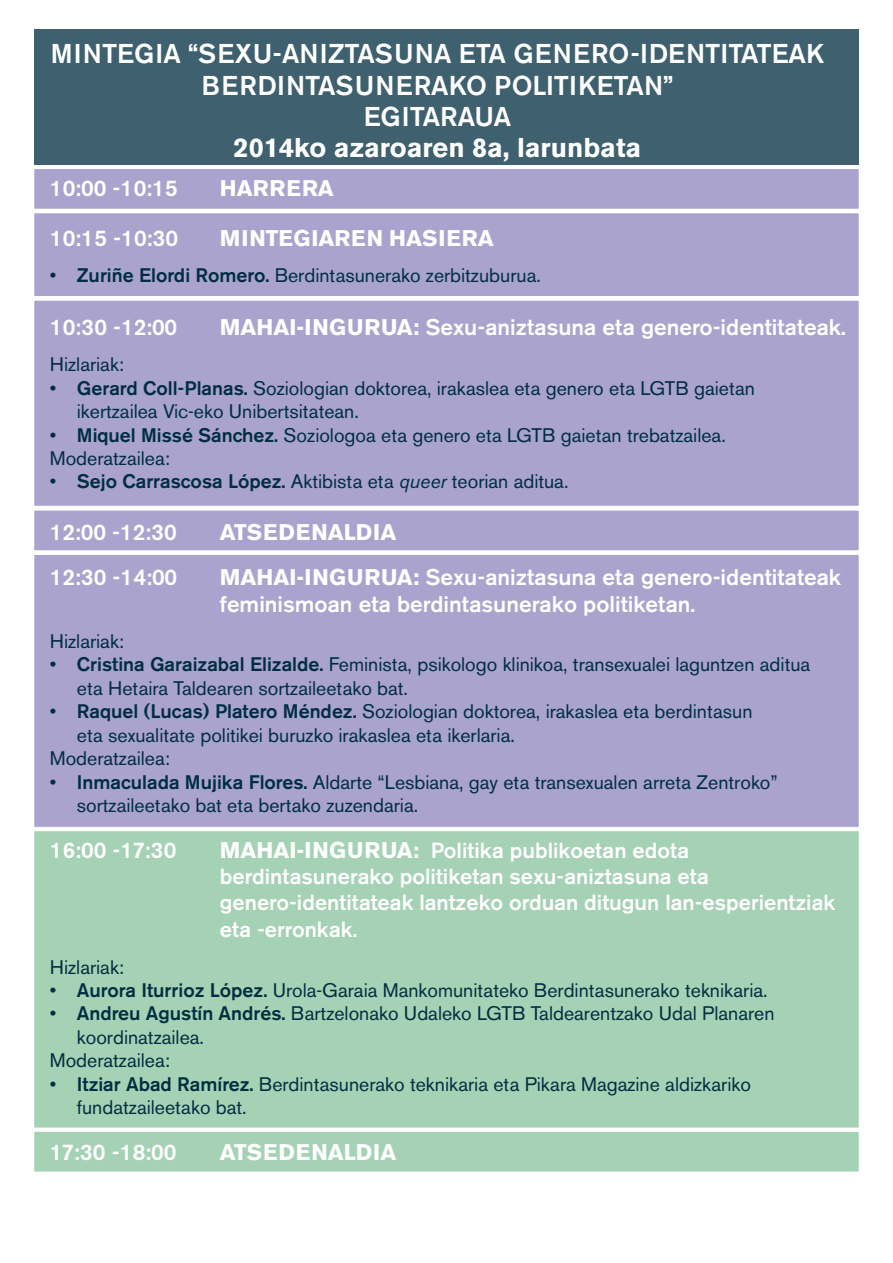
<style>
.page{position:relative;width:893px;height:1263px;background:#fff}
.page>*{position:absolute;margin:0;border:0;box-sizing:border-box;transform-origin:0 0}
.t1{font:500 27px/31.2px "Akzidenz Grotesk BE";color:#fff;text-align:center}
.t2{font:700 27px "Akzidenz Grotesk BE";color:#fff}
.t3{font:500 22.5px/27px "Akzidenz Grotesk BE";color:#fff}
.t4{font:700 22.5px "Akzidenz Grotesk BE";letter-spacing:.01em;color:#fff}
.t5{font:700 22.5px "Akzidenz Grotesk BE";letter-spacing:.03em;color:#fff}
.t6{font:500 21.75px/26.4px "Akzidenz Grotesk BE";color:#fff}
.t7{font:19.5px/23.4px "Akzidenz Grotesk BE";color:#002e41}
.s1{font-weight:500}
.s2{font-weight:700}
.s3{font-style:italic}
.s4{font-weight:700;font-size:22.5px}
</style>
<div class="page">
<div style="left:30px;top:165px;width:833px;height:48px;background:#a9a3cd;border:4px solid #fff"></div>
<div style="left:30px;top:209px;width:833px;height:91px;background:#a9a3cd;border:4px solid #fff"></div>
<div style="left:30px;top:296px;width:833px;height:214px;background:#a9a3cd;border:4px solid #fff"></div>
<div style="left:30px;top:550px;width:833px;height:282px;background:#a9a3cd;border:4px solid #fff"></div>
<div style="left:30px;top:827px;width:833px;height:305px;background:#a5d1b5;border:4px solid #fff"></div>
<div style="left:30px;top:506px;width:833px;height:49px;background:#a9a3cd;border:4px solid #fff"></div>
<div style="left:30px;top:1127px;width:833px;height:49px;background:#a5d1b5;border:4px solid #fff"></div>
<div style="left:34px;top:30px;width:825px;height:135px;background:#3e606f"></div>
<h1 class="t1" style="left:51px;top:38px;width:775px">MINTEGIA “SEXU-ANIZTASUNA ETA GENERO-IDENTITATEAK<br>BERDINTASUNERAKO POLITIKETAN”<br>EGITARAUA</h1>
<h1 class="t2" style="left:234px;top:132px;width:409px">2014ko azaroaren 8a, larunbata</h1>
<p class="t3" style="left:50px;top:174px;width:129px">10:00 -10:15</p>
<p class="t4" style="left:220px;top:175px;width:115px">HARRERA</p>
<p class="t3" style="left:50px;top:224px;width:130px">10:15 -10:30</p>
<p class="t5" style="left:220px;top:225px;width:275px">MINTEGIAREN HASIERA</p>
<p class="t7" style="left:50px;top:263px;width:492px">• <span class="s1">Zuriñe Elordi Romero.</span> Berdintasunerako zerbitzuburua.</p>
<p class="t3" style="left:50px;top:314px;width:129px">10:30 -12:00</p>
<p class="t3" style="left:220px;top:314px;width:627px"><span class="s2">MAHAI-INGURUA:</span> Sexu-aniztasuna eta genero-identitateak.</p>
<p class="t7" style="left:50px;top:353px;width:76px">Hizlariak:</p>
<p class="t7" style="left:77px;top:376px;width:680px;text-indent:-27px">• <span class="s1">Gerard Coll-Planas.</span> Soziologian doktorea, irakaslea eta genero eta LGTB gaietan ikertzailea Vic-eko Unibertsitatean.</p>
<p class="t7" style="left:50px;top:423px;width:677px">• <span class="s1">Miquel Missé Sánchez.</span> Soziologoa eta genero eta LGTB gaietan trebatzailea.<br>Moderatzailea:</p>
<p class="t7" style="left:50px;top:470px;width:520px">• <span class="s1">Sejo Carrascosa López.</span> Aktibista eta <span class="s3">queer</span> teorian aditua.</p>
<p class="t3" style="left:50px;top:518px;width:128px">12:00 -12:30</p>
<p class="t4" style="left:220px;top:519px;width:178px">ATSEDENALDIA</p>
<p class="t3" style="left:50px;top:563px;width:129px">12:30 -14:00</p>
<p class="t3" style="left:220px;top:563px;width:623px"><span class="s2">MAHAI-INGURUA:</span> Sexu-aniztasuna eta genero-identitateak feminismoan eta berdintasunerako politiketan.</p>
<p class="t7" style="left:50px;top:630px;width:76px">Hizlariak:</p>
<p class="t7" style="left:77px;top:653px;width:735px;text-indent:-27px">• <span class="s1">Cristina Garaizabal Elizalde.</span> Feminista, psikologo klinikoa, transexualei laguntzen aditua eta Hetaira Taldearen sortzaileetako bat.</p>
<p class="t7" style="left:50px;top:700px;width:704px">• <span class="s1">Raquel (Lucas) Platero Méndez.</span> Soziologian doktorea, irakaslea eta berdintasun</p>
<p class="t7" style="left:77px;top:723px;width:439px">eta sexualitate politikei buruzko irakaslea eta ikerlaria.</p>
<p class="t7" style="left:50px;top:747px;width:122px">Moderatzailea:</p>
<p class="t7" style="left:77px;top:770px;width:702px;text-indent:-27px">• <span class="s1">Inmaculada Mujika Flores.</span> Aldarte “Lesbiana, gay eta transexualen arreta Zentroko” sortzaileetako bat eta bertako zuzendaria.</p>
<p class="t3" style="left:50px;top:837px;width:128px">16:00 -17:30</p>
<p class="t6" style="left:220px;top:837px;width:617px"><span class="s4">MAHAI-INGURUA</span><span class="s2">:</span> Politika publikoetan edota berdintasunerako politiketan sexu-aniztasuna eta genero-identitateak lantzeko orduan ditugun lan-esperientziak eta -erronkak.</p>
<p class="t7" style="left:50px;top:955px;width:76px">Hizlariak:</p>
<p class="t7" style="left:50px;top:978px;width:719px">• <span class="s1">Aurora Iturrioz López.</span> Urola-Garaia Mankomunitateko Berdintasunerako teknikaria.</p>
<p class="t7" style="left:50px;top:1002px;width:726px">• <span class="s1">Andreu Agustín Andrés.</span> Bartzelonako Udaleko LGTB Taldearentzako Udal Planaren</p>
<p class="t7" style="left:77px;top:1025px;width:129px">koordinatzailea.</p>
<p class="t7" style="left:50px;top:1049px;width:122px">Moderatzailea:</p>
<p class="t7" style="left:77px;top:1072px;width:676px;text-indent:-27px">• <span class="s1">Itziar Abad Ramírez.</span> Berdintasunerako teknikaria eta Pikara Magazine aldizkariko fundatzaileetako bat.</p>
<p class="t3" style="left:50px;top:1138px;width:128px">17:30 -18:00</p>
<p class="t4" style="left:220px;top:1139px;width:178px">ATSEDENALDIA</p>
</div>
